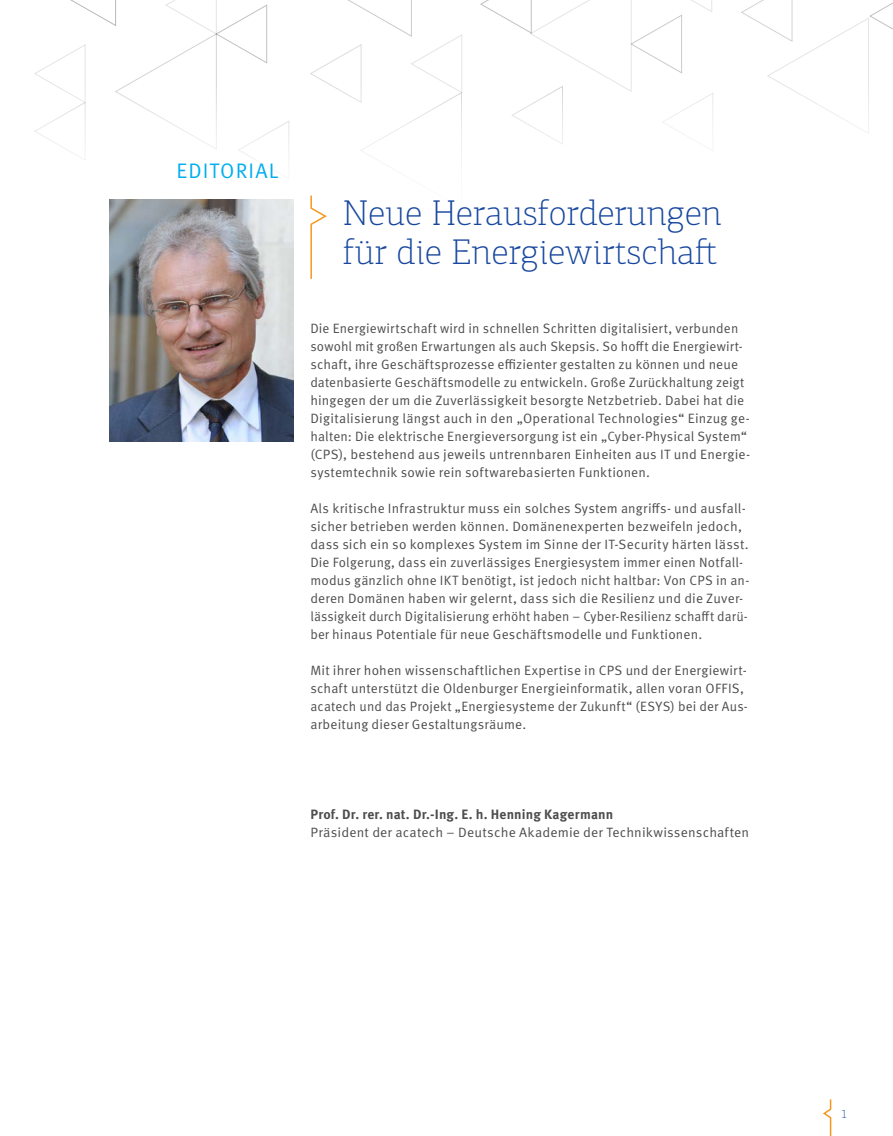
<style>
.page{position:relative;width:893px;height:1136px;background:#fff}
.page>*{position:absolute;margin:0;border:0;box-sizing:border-box;transform-origin:0 0}
.t1{font:100 36px/39px "PF Agora Slab Pro";letter-spacing:.01em;color:#17479e}
.t2{font:21px "Meta OT";letter-spacing:.05em;color:#00aeef}
.t3{font:13.5px/18px "Meta OT";letter-spacing:.01em;color:#4d4d4f}
.t4{font:700 13.5px "Meta OT";letter-spacing:.015em;color:#4d4d4f}
.t5{font:100 12px "PF Agora Slab Pro";color:#17479e}
</style>
<div class="page">
<svg style="left:34px;top:0;width:234px;height:85px"></svg>
<svg style="left:741px;top:0;width:152px;height:85px"></svg>
<svg style="left:480px;top:0;width:232px;height:85px"></svg>
<svg style="left:823px;top:1099px;width:9px;height:36px"></svg>
<img style="left:109px;top:200px;width:184px;height:241px">
<svg style="left:310px;top:0;width:152px;height:279px"></svg>
<h2 class="t2" style="left:177px;top:157px;width:104px">EDITORIAL</h2>
<h1 class="t1" style="left:343px;top:194px;width:380px">Neue Herausforderungen für die Energiewirtschaft</h1>
<p class="t3" style="left:310px;top:319px;width:441px">Die Energiewirtschaft wird in schnellen Schritten digitalisiert, verbunden sowohl mit großen Erwartungen als auch Skepsis. So hofft die Energiewirt&shy;schaft, ihre Geschäftsprozesse effizienter gestalten zu können und neue datenbasierte Geschäftsmodelle zu entwickeln. Große Zurückhaltung zeigt hingegen der um die Zuverlässigkeit besorgte Netzbetrieb. Dabei hat die Digitalisierung längst auch in den „Operational Technologies“ Einzug ge&shy;halten: Die elektrische Energieversorgung ist ein „Cyber-Physical System“ (CPS), bestehend aus jeweils untrennbaren Einheiten aus IT und Energie&shy;systemtechnik sowie rein softwarebasierten Funktionen.</p>
<p class="t3" style="left:310px;top:499px;width:440px">Als kritische Infrastruktur muss ein solches System angriffs- und ausfall&shy;sicher betrieben werden können. Domänenexperten bezweifeln jedoch, dass sich ein so komplexes System im Sinne der IT-Security härten lässt.<br>Die Folgerung, dass ein zuverlässiges Energiesystem immer einen Notfall&shy;modus gänzlich ohne IKT benötigt, ist jedoch nicht haltbar: Von CPS in an&shy;deren Domänen haben wir gelernt, dass sich die Resilienz und die Zuver&shy;lässigkeit durch Digitalisierung erhöht haben – Cyber-Resilienz schafft darü&shy;ber hinaus Potentiale für neue Geschäftsmodelle und Funktionen.</p>
<p class="t3" style="left:310px;top:661px;width:439px">Mit ihrer hohen wissenschaftlichen Expertise in CPS und der Energiewirt&shy;schaft unterstützt die Oldenburger Energieinformatik, allen voran OFFIS, acatech und das Projekt „Energiesysteme der Zukunft“ (ESYS) bei der Aus&shy;arbeitung dieser Gestaltungsräume.</p>
<p class="t4" style="left:310px;top:806px;width:304px">Prof. Dr. rer. nat. Dr.-Ing. E. h. Henning Kagermann</p>
<p class="t3" style="left:310px;top:823px;width:440px">Präsident der acatech – Deutsche Akademie der Technikwissenschaften</p>
<p class="t5" style="left:841px;top:1107px;width:8px">1</p>
</div>
